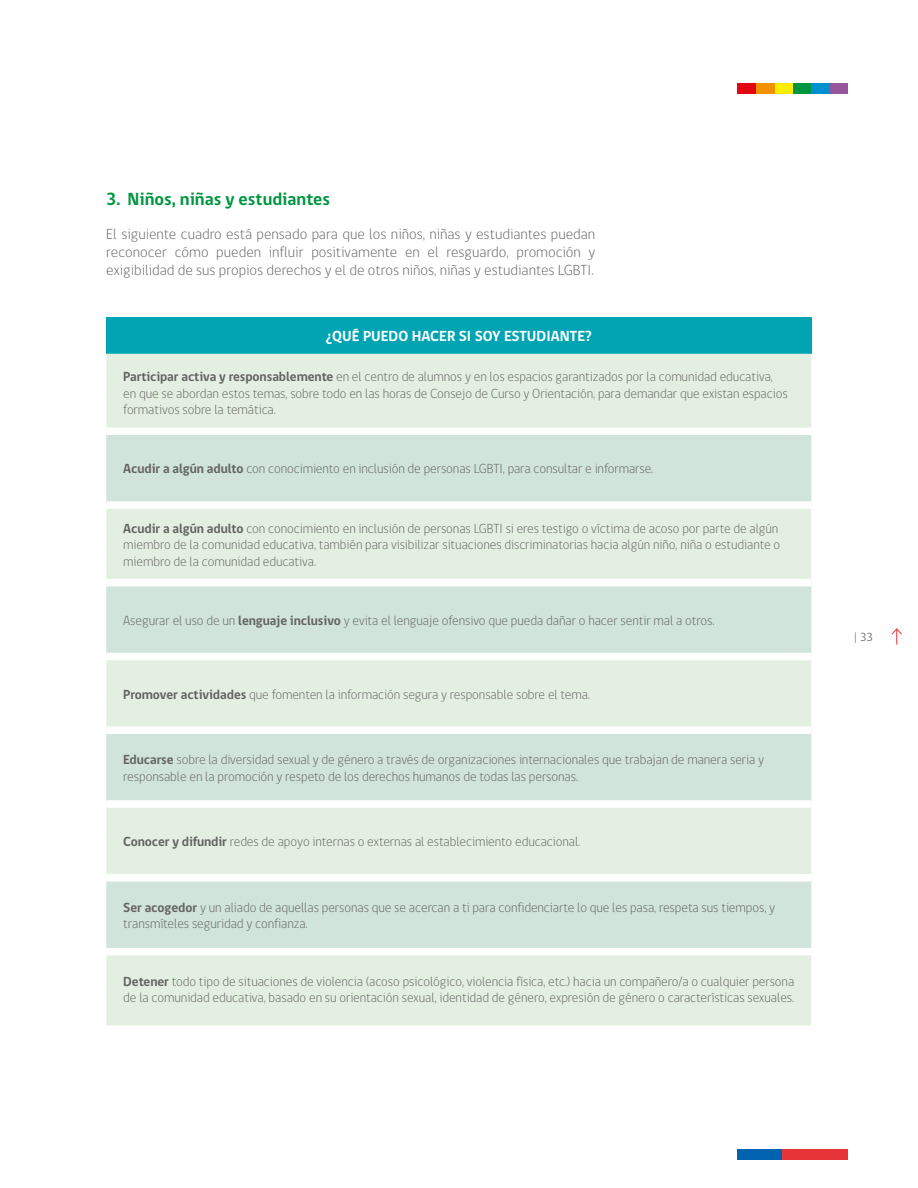
<style>
.page{position:relative;width:918px;height:1188px;background:#fff}
.page>*{position:absolute;margin:0;border:0;box-sizing:border-box;transform-origin:0 0}
.subnumero{font:700 18px "gob CL";color:#009641}
.texto{font:300 15px/18px "gob CL";color:#646363;text-align:justify}
.texto-2{font:700 15px "gob CL";color:#fff}
.texto-3{font:300 13.5px/16.5px "gob CL";letter-spacing:-.005em;color:#646363}
.t1{font:12px "gob CL";color:#706f6f}
.s1{font-weight:700}
</style>
<div class="page">
<div style="left:737px;top:1150px;width:46px;height:10px;background:#0063af"></div>
<div style="left:783px;top:1150px;width:65px;height:10px;background:#e73439"></div>
<div style="left:774px;top:84px;width:19px;height:10px;background:#ffed00"></div>
<div style="left:756px;top:84px;width:18px;height:10px;background:#f39200"></div>
<div style="left:737px;top:84px;width:19px;height:10px;background:#e30613"></div>
<div style="left:830px;top:84px;width:18px;height:10px;background:#95549c"></div>
<div style="left:793px;top:84px;width:18px;height:10px;background:#009641"></div>
<div style="left:811px;top:84px;width:19px;height:10px;background:#008fcf"></div>
<svg style="left:891px;top:628px;width:11px;height:17px"></svg>
<div style="left:106px;top:317px;width:705px;height:37px;background:#00a4b2"></div>
<div style="left:106px;top:354px;width:705px;height:671px;background:#e3f0e1"></div>
<svg style="left:106px;top:435px;width:705px;height:513px;background:#d8e9dd"></svg>
<div style="left:106px;top:428px;width:705px;height:7px;background:#fff"></div>
<div style="left:106px;top:501px;width:705px;height:8px;background:#fff"></div>
<div style="left:106px;top:579px;width:705px;height:7px;background:#fff"></div>
<div style="left:106px;top:653px;width:705px;height:7px;background:#fff"></div>
<div style="left:106px;top:726px;width:705px;height:8px;background:#fff"></div>
<div style="left:106px;top:800px;width:705px;height:8px;background:#fff"></div>
<div style="left:106px;top:874px;width:705px;height:8px;background:#fff"></div>
<div style="left:106px;top:948px;width:705px;height:7px;background:#fff"></div>
<p class="subnumero" style="left:106px;top:187px;width:225px">3. Niños, niñas y estudiantes</p>
<p class="texto" style="left:106px;top:225px;width:490px">El siguiente cuadro está pensado para que los niños, niñas y estudiantes puedan reconocer cómo pueden influir positivamente en el resguardo, promoción y exigibilidad de sus propios derechos y el de otros niños, niñas y estudiantes LGBTI.</p>
<p class="texto-2" style="left:326px;top:326px;width:267px">¿QUÉ PUEDO HACER SI SOY ESTUDIANTE?</p>
<p class="texto-3" style="left:123px;top:369px;width:666px"><span class="s1">Participar activa y responsablemente</span> en el centro de alumnos y en los espacios garantizados por la comunidad educativa, en que se abordan estos temas, sobre todo en las horas de Consejo de Curso y Orientación, para demandar que existan espacios formativos sobre la temática.</p>
<p class="texto-3" style="left:123px;top:461px;width:532px"><span class="s1">Acudir a algún adulto</span> con conocimiento en inclusión de personas LGBTI, para consultar e informarse.</p>
<p class="texto-3" style="left:123px;top:520px;width:658px"><span class="s1">Acudir a algún adulto</span> con conocimiento en inclusión de personas LGBTI si eres testigo o víctima de acoso por parte de algún miembro de la comunidad educativa, también para visibilizar situaciones discriminatorias hacia algún niño, niña o estudiante o miembro de la comunidad educativa.</p>
<p class="texto-3" style="left:123px;top:612px;width:593px">Asegurar el uso de un <span class="s1">lenguaje inclusivo</span> y evita el lenguaje ofensivo que pueda dañar o hacer sentir mal a otros.</p>
<p class="texto-3" style="left:123px;top:686px;width:468px"><span class="s1">Promover actividades</span> que fomenten la información segura y responsable sobre el tema.</p>
<p class="texto-3" style="left:123px;top:752px;width:642px"><span class="s1">Educarse</span> sobre la diversidad sexual y de género a través de organizaciones internacionales que trabajan de manera seria y responsable en la promoción y respeto de los derechos humanos de todas las personas.</p>
<p class="texto-3" style="left:123px;top:834px;width:459px"><span class="s1">Conocer y difundir</span> redes de apoyo internas o externas al establecimiento educacional.</p>
<p class="texto-3" style="left:123px;top:899px;width:653px"><span class="s1">Ser acogedor</span> y un aliado de aquellas personas que se acercan a ti para confidenciarte lo que les pasa, respeta sus tiempos, y transmíteles seguridad y confianza.</p>
<p class="texto-3" style="left:123px;top:973px;width:672px"><span class="s1">Detener</span> todo tipo de situaciones de violencia (acoso psicológico, violencia física, etc.) hacia un compañero/a o cualquier persona de la comunidad educativa, basado en su orientación sexual, identidad de género, expresión de género o características sexuales.</p>
<p class="t1" style="left:854px;top:629px;width:21px">| 33</p>
</div>
